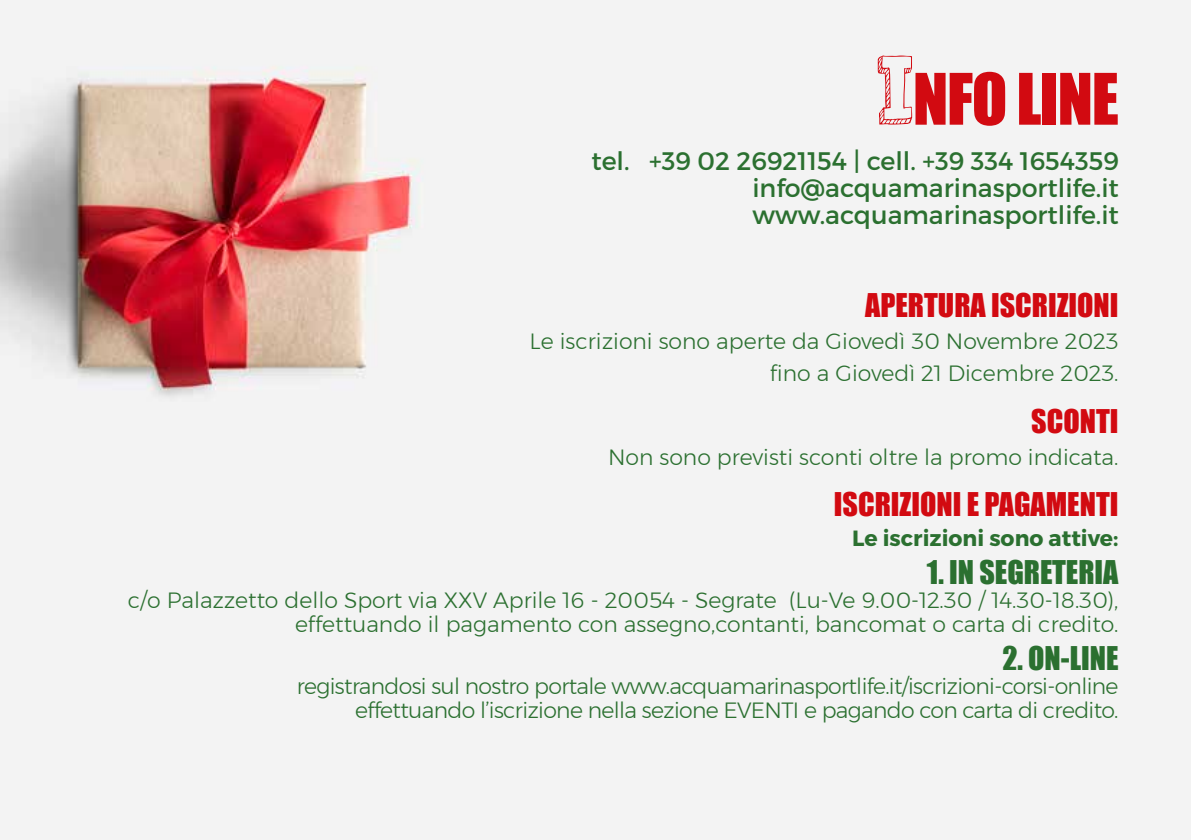
<style>
.page{position:relative;width:1191px;height:840px;background:#fff}
.page>*{position:absolute;margin:0;border:0;box-sizing:border-box;transform-origin:0 0}
.t1{font:65.4px "Impact";letter-spacing:-.02em;color:#d20a11}
.t2{font:30px "Impact";color:#d20a11}
.t3{font:30px "Impact";color:#2b7030}
.t4{font:25.4px/27px "Montserrat";color:#2b7030;text-align:justify}
.t5{font:300 22px/32px "Montserrat";color:#2b7030;text-align:right}
.t6{font:300 22px/24px "Montserrat";letter-spacing:-.03em;color:#2b7030;text-align:right}
.t7{font:700 22px "Montserrat";color:#2b7030}
.s1{font-family:"KG Summer Sunshine"}
</style>
<div class="page">
<div style="left:0;top:0;width:1191px;height:839px;background:#f3f3f3"></div>
<img style="left:0;top:68px;width:417px;height:328px">
<h1 class="t1" style="left:875px;top:48px;width:245px"><span class="s1">I</span>NFO LINE</h1>
<p class="t4" style="left:752px;top:147px;width:368px;text-indent:-161px">tel. +39 02 26921154 | cell. +39 334 1654359 info@acquamarinasportlife.it www.acquamarinasportlife.it</p>
<h2 class="t2" style="left:865px;top:282px;width:255px">APERTURA ISCRIZIONI</h2>
<p class="t5" style="left:529px;top:325px;width:590px">Le iscrizioni sono aperte da Giovedì 30 Novembre 2023 fino a Giovedì 21 Dicembre 2023.</p>
<h2 class="t2" style="left:1031px;top:397px;width:89px">SCONTI</h2>
<p class="t5" style="left:608px;top:440px;width:512px">Non sono previsti sconti oltre la promo indicata.</p>
<h2 class="t2" style="left:834px;top:480px;width:286px">ISCRIZIONI E PAGAMENTI</h2>
<p class="t7" style="left:852px;top:524px;width:268px">Le iscrizioni sono attive:</p>
<h2 class="t3" style="left:927px;top:548px;width:193px">1. IN SEGRETERIA</h2>
<p class="t5" style="left:128px;top:587px;width:992px;line-height:24px">c/o Palazzetto dello Sport via XXV Aprile 16 - 20054 - Segrate (Lu-Ve 9.00-12.30 / 14.30-18.30), effettuando il pagamento con assegno,contanti, bancomat o carta di credito.</p>
<h2 class="t3" style="left:1002px;top:634px;width:118px">2. ON-LINE</h2>
<p class="t6" style="left:297px;top:673px;width:823px">registrandosi sul nostro portale www.acquamarinasportlife.it/iscrizioni-corsi-online effettuando l’iscrizione nella sezione EVENTI e pagando con carta di credito.</p>
</div>
